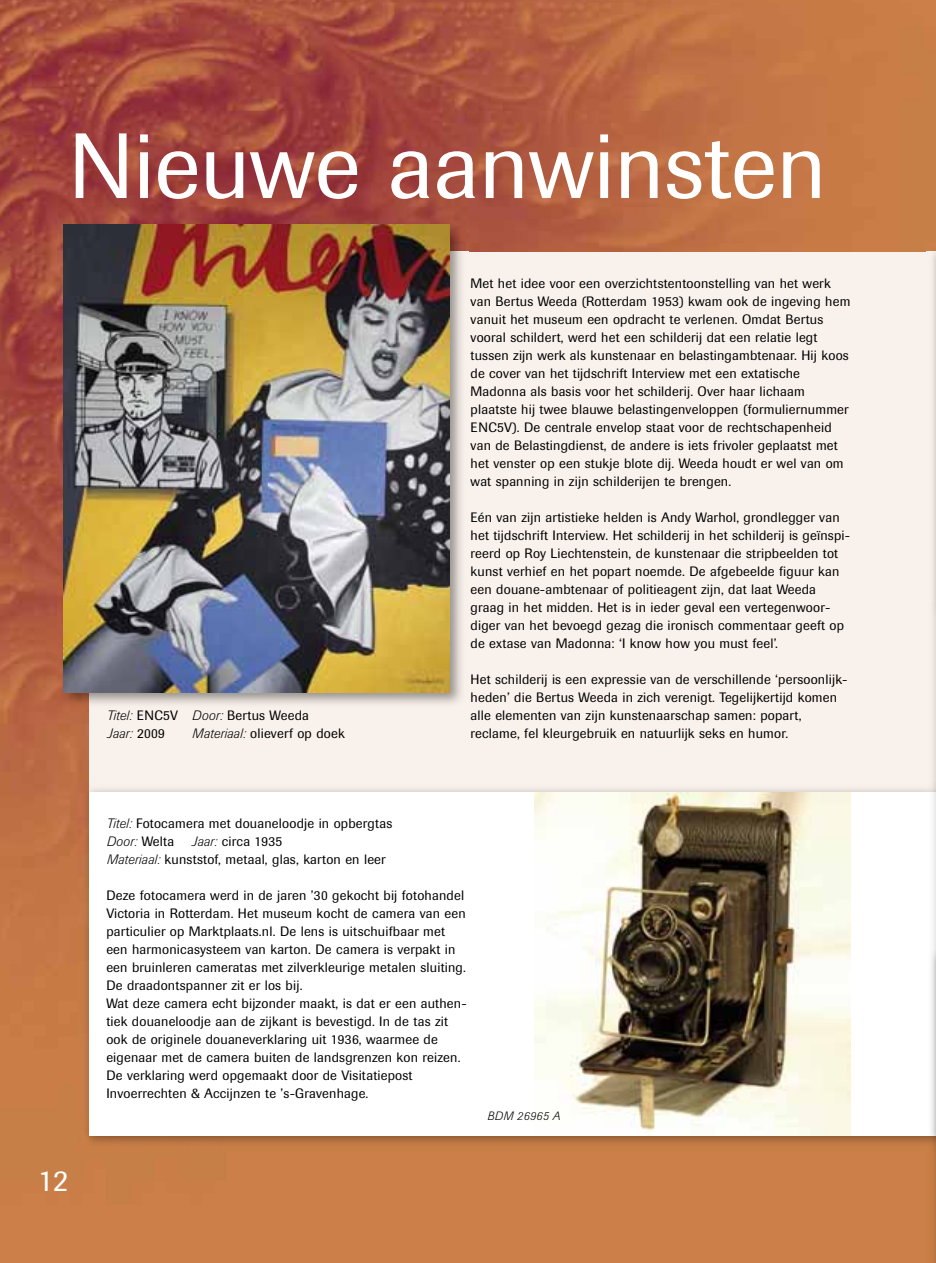
<style>
.page{position:relative;width:936px;height:1263px;background:#fff}
.page>*{position:absolute;margin:0;border:0;box-sizing:border-box;transform-origin:0 0}
.t1{font:91.5px "Imago";color:#fff}
.t2{font:30px "Imago";color:#fff}
.t3{font:13.5px/18px "Imago";letter-spacing:.015em;color:#000}
.t4{font:italic 300 12px "Imago";letter-spacing:.035em;color:#000}
.s1{font-weight:300;font-style:italic}
</style>
<div class="page">
<hr style="left:935px;top:0;width:1px;height:252px;background:#801634">
<img style="left:0;top:0;width:935px;height:1263px">
<div style="left:89px;top:252px;width:846px;height:883px;background:#f9f1eb"></div>
<img style="left:79px;top:782px;width:846px;height:369px">
<img style="left:925px;top:1135px;width:10px;height:128px">
<div style="left:89px;top:792px;width:846px;height:343px;background:#fff"></div>
<img style="left:933px;top:1151px;width:2px;height:112px">
<hr style="left:932px;top:254px;width:4px;height:528px;background:#ebe4de">
<svg style="left:925px;top:1135px;width:1px;height:16px"></svg>
<img style="left:935px;top:782px;width:1px;height:172px">
<svg style="left:925px;top:782px;width:10px;height:10px"></svg>
<img style="left:931px;top:792px;width:4px;height:343px">
<img style="left:534px;top:792px;width:316px;height:343px">
<img style="left:57px;top:218px;width:411px;height:494px">
<img style="left:64px;top:225px;width:385px;height:467px">
<svg style="left:926px;top:242px;width:10px;height:10px"></svg>
<svg style="left:935px;top:612px;width:1px;height:16px"></svg>
<hr style="left:935px;top:252px;width:1px;height:360px;background:#f9f1eb">
<svg style="left:935px;top:1135px;width:1px;height:16px"></svg>
<hr style="left:935px;top:954px;width:1px;height:181px;background:#f9f1eb">
<h1 class="t1" style="left:69px;top:133px;width:759px">Nieuwe aanwinsten</h1>
<h2 class="t2" style="left:38px;top:1170px;width:31px">12</h2>
<p class="t3" style="left:107px;top:708px;width:204px"><span class="s1">Titel:</span> ENC5V <span class="s1">Door:</span> Bertus Weeda<br><span class="s1">Jaar:</span> 2009</p>
<p class="t3" style="left:192px;top:726px;width:154px"><span class="s1">Materiaal:</span> olieverf op doek</p>
<p class="t3" style="left:470px;top:276px;width:381px">Met het idee voor een overzichtstentoonstelling van het werk van Bertus Weeda (Rotterdam 1953) kwam ook de ingeving hem vanuit het museum een opdracht te verlenen. Omdat Bertus vooral schildert, werd het een schilderij dat een relatie legt tussen zijn werk als kunstenaar en belastingambtenaar. Hij koos de cover van het tijdschrift Interview met een extatische Madonna als basis voor het schilderij. Over haar lichaam plaatste hij twee blauwe belastingenveloppen (formuliernummer ENC5V). De centrale envelop staat voor de rechtschapenheid van de Belastingdienst, de andere is iets frivoler geplaatst met het venster op een stukje blote dij. Weeda houdt er wel van om wat spanning in zijn schilderijen te brengen.</p>
<p class="t3" style="left:470px;top:510px;width:381px">Eén van zijn artistieke helden is Andy Warhol, grondlegger van het tijdschrift Interview. Het schilderij in het schilderij is geïnspi&shy;reerd op Roy Liechtenstein, de kunstenaar die stripbeelden tot kunst verhief en het popart noemde. De afgebeelde figuur kan een douane-ambtenaar of politieagent zijn, dat laat Weeda graag in het midden. Het is in ieder geval een vertegenwoor&shy;diger van het bevoegd gezag die ironisch commentaar geeft op de extase van Madonna: ‘I know how you must feel’.</p>
<p class="t3" style="left:470px;top:672px;width:378px">Het schilderij is een expressie van de verschillende ‘persoonlijk&shy;heden’ die Bertus Weeda in zich verenigt. Tegelijkertijd komen alle elementen van zijn kunstenaarschap samen: popart, reclame, fel kleurgebruik en natuurlijk seks en humor.</p>
<p class="t3" style="left:106px;top:816px;width:287px"><span class="s1">Titel:</span> Fotocamera met douaneloodje in opbergtas<br><span class="s1">Door:</span> Welta</p>
<p class="t3" style="left:106px;top:834px;width:281px;text-indent:85px"><span class="s1">Jaar:</span> circa 1935<br><span class="s1">Materiaal:</span> kunststof, metaal, glas, karton en leer</p>
<p class="t3" style="left:106px;top:888px;width:362px">Deze fotocamera werd in de jaren ’30 gekocht bij fotohandel Victoria in Rotterdam. Het museum kocht de camera van een particulier op Marktplaats.nl. De lens is uitschuifbaar met een harmonicasysteem van karton. De camera is verpakt in een bruinleren cameratas met zilverkleurige metalen sluiting.<br>De draadontspanner zit er los bij.<br>Wat deze camera echt bijzonder maakt, is dat er een authen&shy;tiek douaneloodje aan de zijkant is bevestigd. In de tas zit ook de originele douaneverklaring uit 1936, waarmee de eigenaar met de camera buiten de landsgrenzen kon reizen.<br>De verklaring werd opgemaakt door de Visitatiepost Invoerrechten &amp; Accijnzen te ’s-Gravenhage.</p>
<p class="t4" style="left:487px;top:1111px;width:74px">BDM 26965 A</p>
</div>
